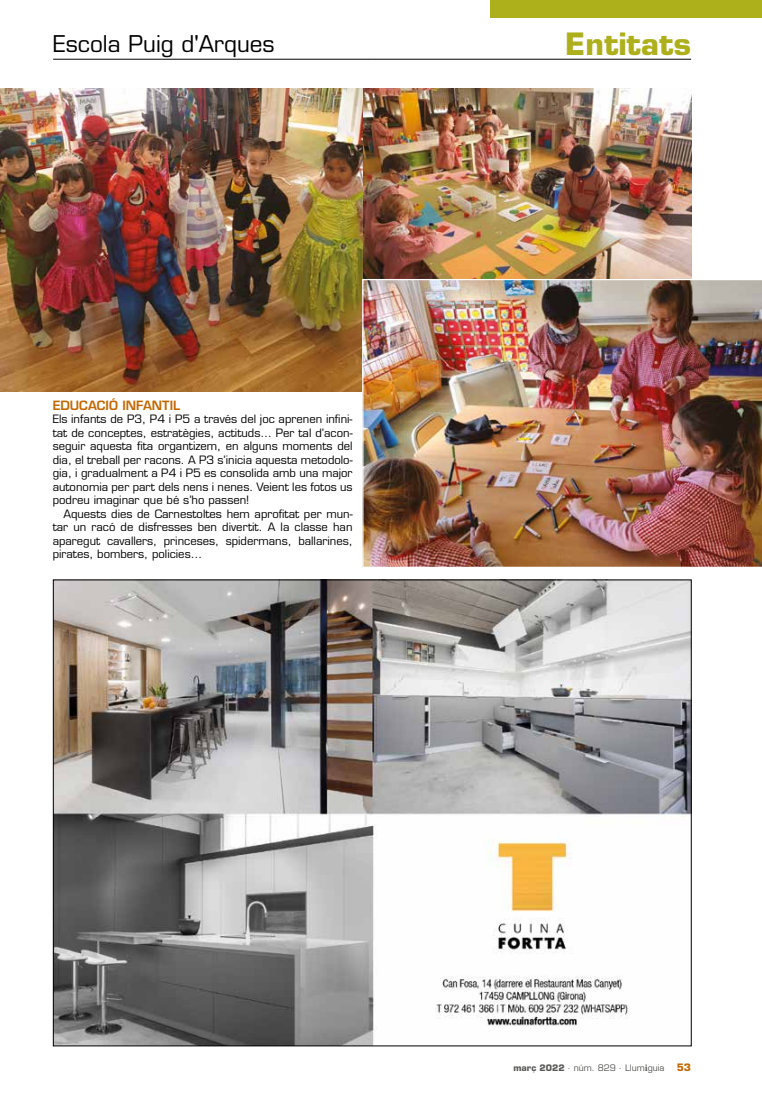
<style>
.page{position:relative;width:762px;height:1117px;background:#fff}
.page>*{position:absolute;margin:0;border:0;box-sizing:border-box;transform-origin:0 0}
.t1{font:700 30px "Eurostile LT Std";color:#adaf1b}
.t2{font:22.5px "Eurostile LT Std";color:#000}
.t3{font:600 12.5px "Eurostile LT Std";color:#c36800}
.t4{font:11.25px/13.5px "Eurostile LT Std";color:#000;text-align:justify}
.t5{font:8.75px "Eurostile LT Std";color:#575756}
.s1{font-weight:700}
.s2{font-family:"Minion Pro";font-weight:700;font-size:10px}
.s3{font-weight:700;font-size:10px;color:#c36800}
</style>
<div class="page">
<div style="left:490px;top:0;width:272px;height:18px;background:#adaf1b"></div>
<hr style="left:53px;top:59px;width:319px;height:1px;background:#000">
<hr style="left:372px;top:59px;width:319px;height:1px;background:#000">
<img style="left:0;top:89px;width:363px;height:303px">
<img style="left:363px;top:89px;width:328px;height:190px">
<img style="left:362px;top:279px;width:400px;height:289px">
<img style="left:55px;top:581px;width:634px;height:462px">
<h2 class="t2" style="left:53px;top:31px;width:223px">Escola Puig d'Arques</h2>
<h1 class="t1" style="left:565px;top:26px;width:127px">Entitats</h1>
<p class="t3" style="left:53px;top:397px;width:129px">EDUCACIÓ INFANTIL</p>
<p class="t4" style="left:53px;top:412px;width:301px">Els infants de P3, P4 i P5 a través del joc aprenen infini&shy;tat de conceptes, estratègies, actituds… Per tal d’acon&shy;seguir aquesta fita organtizem, en alguns moments del dia, el treball per racons. A P3 s’inicia aquesta metodolo&shy;gia, i gradualment a P4 i P5 es consolida amb una major autonomia per part dels nens i nenes. Veient les fotos us podreu imaginar que bé s’ho passen!</p>
<p class="t4" style="left:53px;top:507px;width:301px;text-indent:11px">Aquests dies de Carnestoltes hem aprofitat per mun&shy;tar un racó de disfresses ben divertit. A la classe han aparegut cavallers, princeses, spidermans, ballarines, pirates, bombers, policies…</p>
<p class="t5" style="left:513px;top:1062px;width:179px"><span class="s1">març 2022</span> · núm. 829 · Llum<span class="s2">i</span>guia <span class="s3">53</span></p>
</div>
